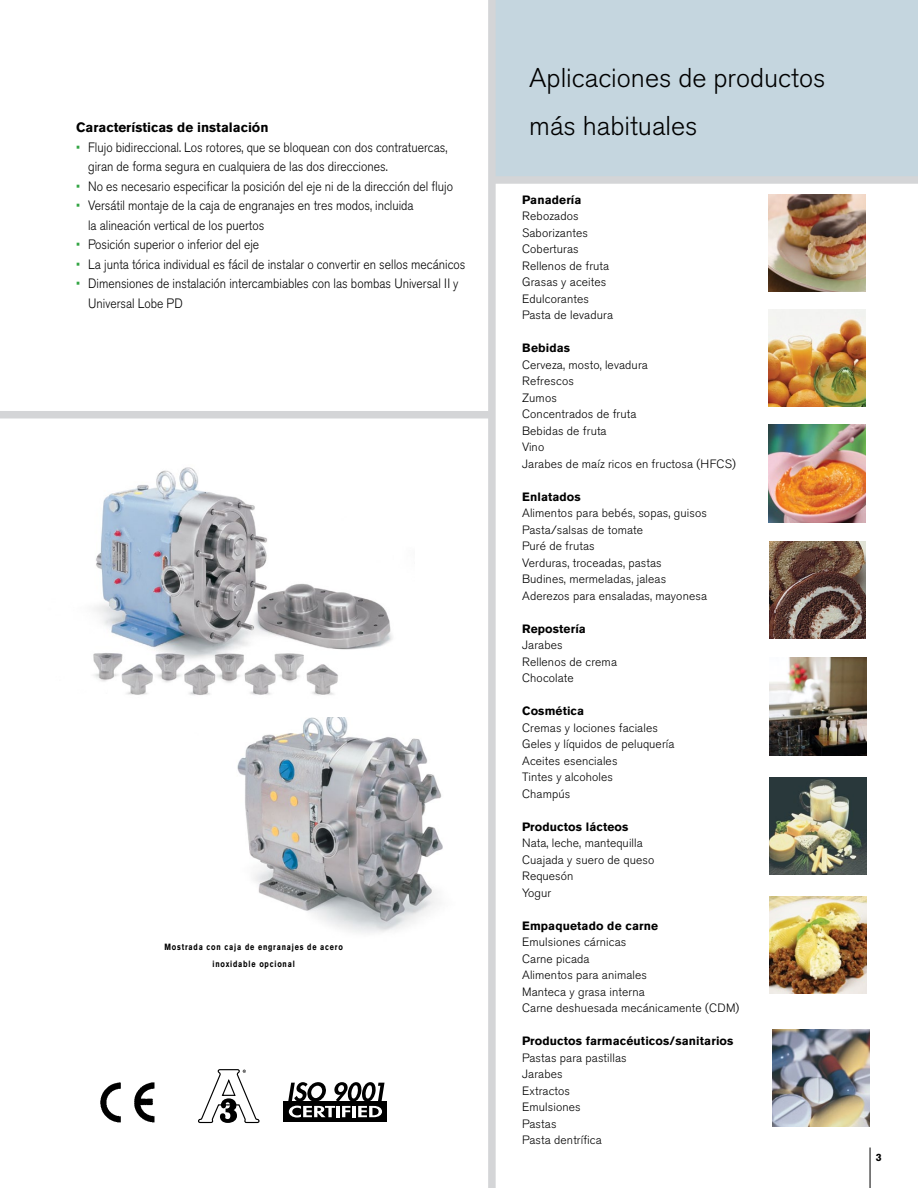
<style>
.page{position:relative;width:918px;height:1188px;background:#fff}
.page>*{position:absolute;margin:0;border:0;box-sizing:border-box;transform-origin:0 0}
.t1{font:300 27px/48px "Akzidenz Grotesk BE";color:#000}
.t2{font:300 13.5px/19.5px "Akzidenz Grotesk BE";color:#000;scale:.9 1}
.t3{font:700 13.5px "Akzidenz Grotesk BE";color:#000}
.t4{font:300 12px/16.5px "Akzidenz Grotesk BE";letter-spacing:.01em;color:#000}
.t5{font:700 12px "Akzidenz Grotesk BE";letter-spacing:.01em;color:#000}
.t6{font:700 10.5px "Akzidenz Grotesk BE";color:#000}
.t7{font:700 9px/16.5px "Akzidenz Grotesk BE";letter-spacing:.11em;color:#000;text-align:center;scale:.8 1}
.s1{color:#33a544}
</style>
<div class="page">
<div style="left:490px;top:0;width:428px;height:178px;background:#c5d6df"></div>
<div style="left:0;top:411px;width:495px;height:7px;background:#d4d5d7"></div>
<div style="left:490px;top:176px;width:428px;height:8px;background:#d4d5d7"></div>
<div style="left:488px;top:0;width:8px;height:1188px;background:#d4d5d7"></div>
<img style="left:93px;top:467px;width:300px;height:228px">
<img style="left:237px;top:717px;width:206px;height:216px">
<svg style="left:198px;top:1069px;width:62px;height:55px"></svg>
<img style="left:100px;top:1082px;width:55px;height:41px">
<div style="left:284px;top:1101px;width:103px;height:21px;background:#000"></div>
<svg style="left:288px;top:1082px;width:97px;height:36px"></svg>
<img style="left:768px;top:310px;width:97px;height:97px">
<img style="left:768px;top:195px;width:97px;height:97px">
<img style="left:768px;top:425px;width:97px;height:97px">
<img style="left:769px;top:541px;width:96px;height:98px">
<img style="left:769px;top:658px;width:97px;height:97px">
<img style="left:769px;top:777px;width:97px;height:97px">
<img style="left:769px;top:896px;width:97px;height:97px">
<img style="left:773px;top:1030px;width:97px;height:97px">
<hr style="left:870px;top:1148px;width:1px;height:40px;background:#000">
<p class="t3" style="left:76px;top:120px;width:194px">Características de instalación</p>
<p class="t2" style="left:88px;top:138px;width:401px;text-indent:-12px"><span class="s1">•</span> Flujo bidireccional. Los rotores, que se bloquean con dos contratuercas, giran de forma segura en cualquiera de las dos direcciones.</p>
<p class="t2" style="left:76px;top:177px;width:420px"><span class="s1">•</span> No es necesario especificar la posición del eje ni de la dirección del flujo</p>
<p class="t2" style="left:88px;top:196px;width:363px;text-indent:-12px"><span class="s1">•</span> Versátil montaje de la caja de engranajes en tres modos, incluida la alineación vertical de los puertos</p>
<p class="t2" style="left:76px;top:235px;width:205px"><span class="s1">•</span> Posición superior o inferior del eje</p>
<p class="t2" style="left:76px;top:255px;width:434px"><span class="s1">•</span> La junta tórica individual es fácil de instalar o convertir en sellos mecánicos</p>
<p class="t2" style="left:88px;top:274px;width:413px;text-indent:-12px"><span class="s1">•</span> Dimensiones de instalación intercambiables con las bombas Universal II y<br>Universal Lobe PD</p>
<p class="t7" style="left:164px;top:939px;width:225px">Mostrada con caja de engranajes de acero inoxidable opcional</p>
<h1 class="t1" style="left:529px;top:54px;width:298px">Aplicaciones de productos más habituales</h1>
<p class="t5" style="left:522px;top:192px;width:61px">Panadería</p>
<p class="t4" style="left:522px;top:208px;width:92px">Rebozados<br>Saborizantes<br>Coberturas<br>Rellenos de fruta<br>Grasas y aceites<br>Edulcorantes<br>Pasta de levadura</p>
<p class="t5" style="left:522px;top:341px;width:49px">Bebidas</p>
<p class="t4" style="left:522px;top:356px;width:215px">Cerveza, mosto, levadura<br>Refrescos<br>Zumos<br>Concentrados de fruta<br>Bebidas de fruta<br>Vino<br>Jarabes de maíz ricos en fructosa (HFCS)</p>
<p class="t5" style="left:522px;top:489px;width:60px">Enlatados</p>
<p class="t4" style="left:522px;top:505px;width:186px">Alimentos para bebés, sopas, guisos<br>Pasta/salsas de tomate<br>Puré de frutas<br>Verduras, troceadas, pastas<br>Budines, mermeladas, jaleas<br>Aderezos para ensaladas, mayonesa</p>
<p class="t5" style="left:522px;top:621px;width:65px">Repostería</p>
<p class="t4" style="left:522px;top:637px;width:96px">Jarabes<br>Rellenos de crema<br>Chocolate</p>
<p class="t5" style="left:522px;top:704px;width:64px">Cosmética</p>
<p class="t4" style="left:522px;top:719px;width:154px">Cremas y lociones faciales<br>Geles y líquidos de peluquería<br>Aceites esenciales<br>Tintes y alcoholes<br>Champús</p>
<p class="t5" style="left:522px;top:819px;width:108px">Productos lácteos</p>
<p class="t4" style="left:522px;top:835px;width:134px">Nata, leche, mantequilla<br>Cuajada y suero de queso<br>Requesón<br>Yogur</p>
<p class="t5" style="left:522px;top:918px;width:137px">Empaquetado de carne</p>
<p class="t4" style="left:522px;top:934px;width:219px">Emulsiones cárnicas<br>Carne picada<br>Alimentos para animales<br>Manteca y grasa interna<br>Carne deshuesada mecánicamente (CDM)</p>
<p class="t5" style="left:522px;top:1034px;width:213px">Productos farmacéuticos/sanitarios</p>
<p class="t4" style="left:522px;top:1049px;width:106px">Pastas para pastillas<br>Jarabes<br>Extractos<br>Emulsiones<br>Pastas<br>Pasta dentrífica</p>
<p class="t6" style="left:876px;top:1151px;width:7px">3</p>
</div>
